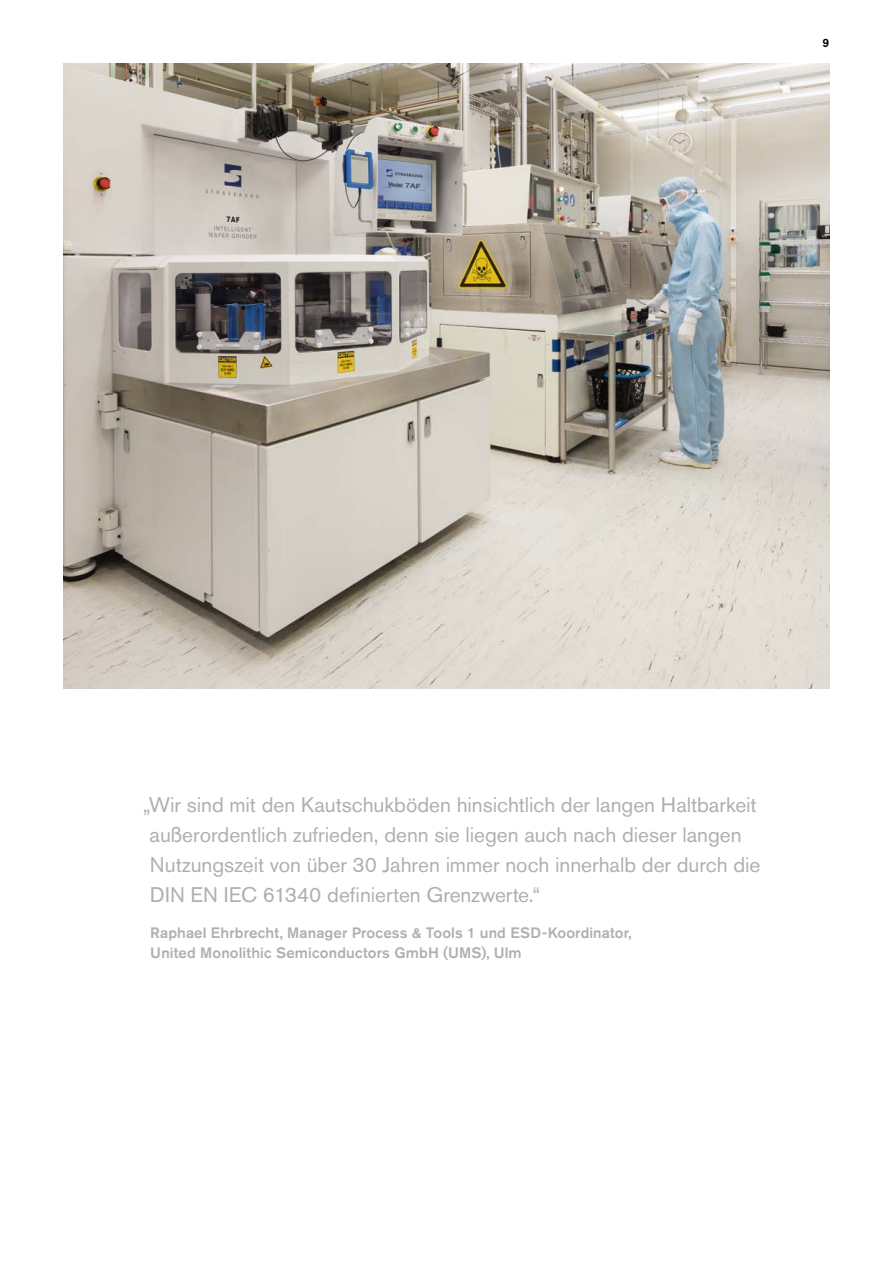
<style>
.page{position:relative;width:893px;height:1263px;background:#fff}
.page>*{position:absolute;margin:0;border:0;box-sizing:border-box;transform-origin:0 0}
.t1{font:21px/30px "Akzidenz Grotesk Pro";color:#9f9a9c}
.t2{font:500 15px/19.5px "Akzidenz Grotesk Pro";letter-spacing:.01em;color:#9f9a9c}
.t3{font:500 12px "Akzidenz Grotesk Pro";color:#000}
</style>
<div class="page">
<img style="left:64px;top:64px;width:765px;height:625px">
<p class="t3" style="left:822px;top:35px;width:8px">9</p>
<p class="t1" style="left:150px;top:789px;width:612px;text-indent:-8px">„Wir sind mit den Kautschukböden hinsichtlich der langen Haltbarkeit außerordentlich zufrieden, denn sie liegen auch nach dieser langen Nutzungszeit von über 30 Jahren immer noch innerhalb der durch die DIN EN IEC 61340 definierten Grenzwerte.“</p>
<p class="t2" style="left:150px;top:923px;width:483px">Raphael Ehrbrecht, Manager Process &amp; Tools 1 und ESD-Koordinator,<br>United Monolithic Semiconductors GmbH (UMS), Ulm</p>
</div>
